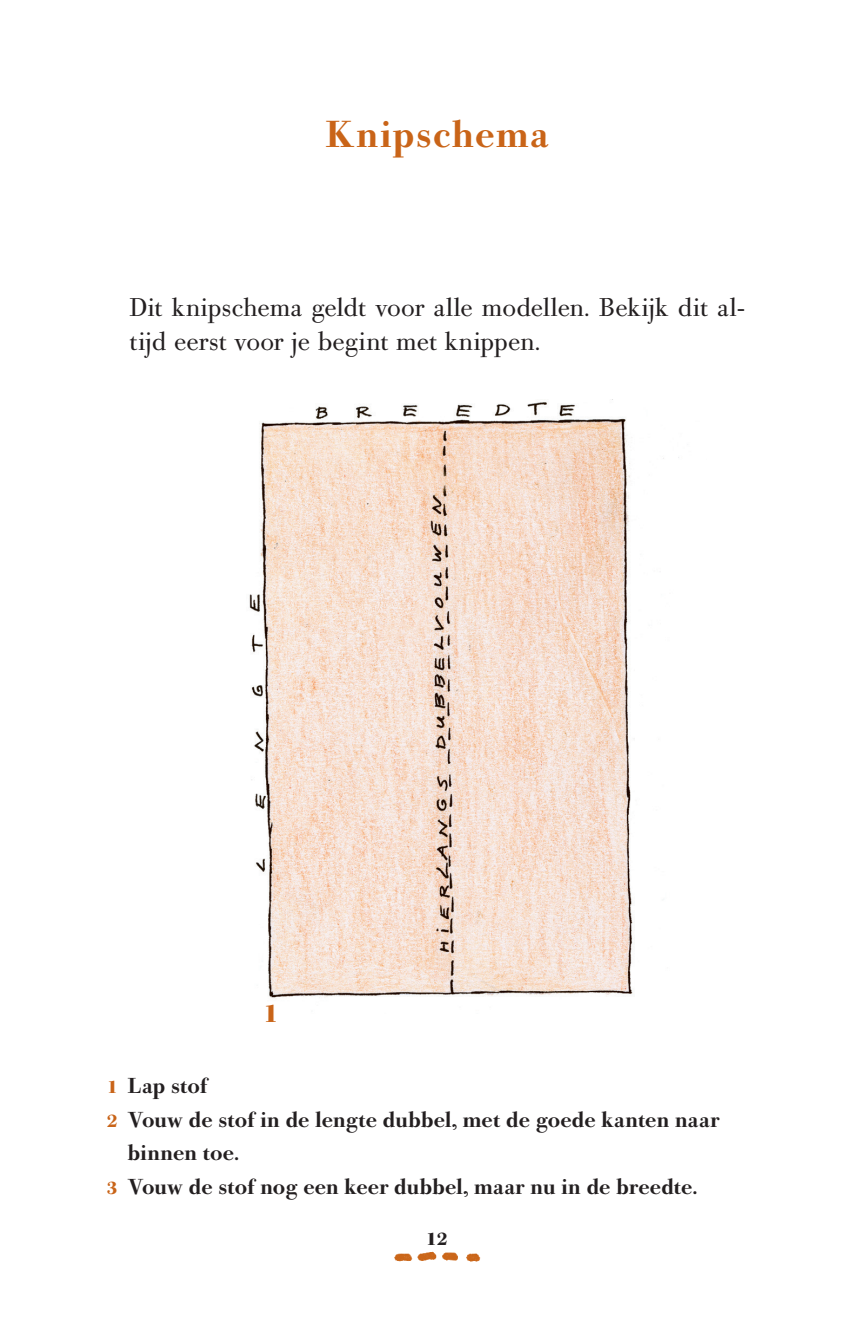
<style>
.page{position:relative;width:865px;height:1344px;background:#fff}
.page>*{position:absolute;margin:0;border:0;box-sizing:border-box;transform-origin:0 0}
.t1{font:500 37.12px "Bodoni Old Face BE";letter-spacing:.045em;color:#c96418}
.t2{font:25.2px/33.8px "Bodoni Old Face BE";letter-spacing:.005em;color:#231f20}
.t3{font:700 25.2px "Bodoni Old Face BE";color:#c96418}
.t4{font:500 21.38px "Bodoni Old Face BE";letter-spacing:.01em;color:#231f20}
.t5{font:700 18px "Bodoni Old Face BE";color:#231f20}
.s1{font-weight:700;font-size:18px;color:#c96418}
</style>
<div class="page">
<img style="left:249px;top:402px;width:430px;height:596px">
<img style="left:394px;top:1251px;width:86px;height:11px">
<h1 class="t1" style="left:326px;top:112px;width:225px">Knipschema</h1>
<p class="t2" style="left:129px;top:291px;width:617px">Dit knipschema geldt voor alle modellen. Bekijk dit al&shy;tijd eerst voor je begint met knippen.</p>
<p class="t3" style="left:263px;top:997px;width:17px">1</p>
<p class="t4" style="left:107px;top:1072px;width:102px"><span class="s1">1</span> Lap stof</p>
<p class="t4" style="left:107px;top:1106px;width:614px"><span class="s1">2</span> Vouw de stof in de lengte dubbel, met de goede kanten naar</p>
<p class="t4" style="left:128px;top:1139px;width:113px">binnen toe.</p>
<p class="t4" style="left:107px;top:1173px;width:592px"><span class="s1">3</span> Vouw de stof nog een keer dubbel, maar nu in de breedte.</p>
<p class="t5" style="left:426px;top:1227px;width:24px">12</p>
</div>
